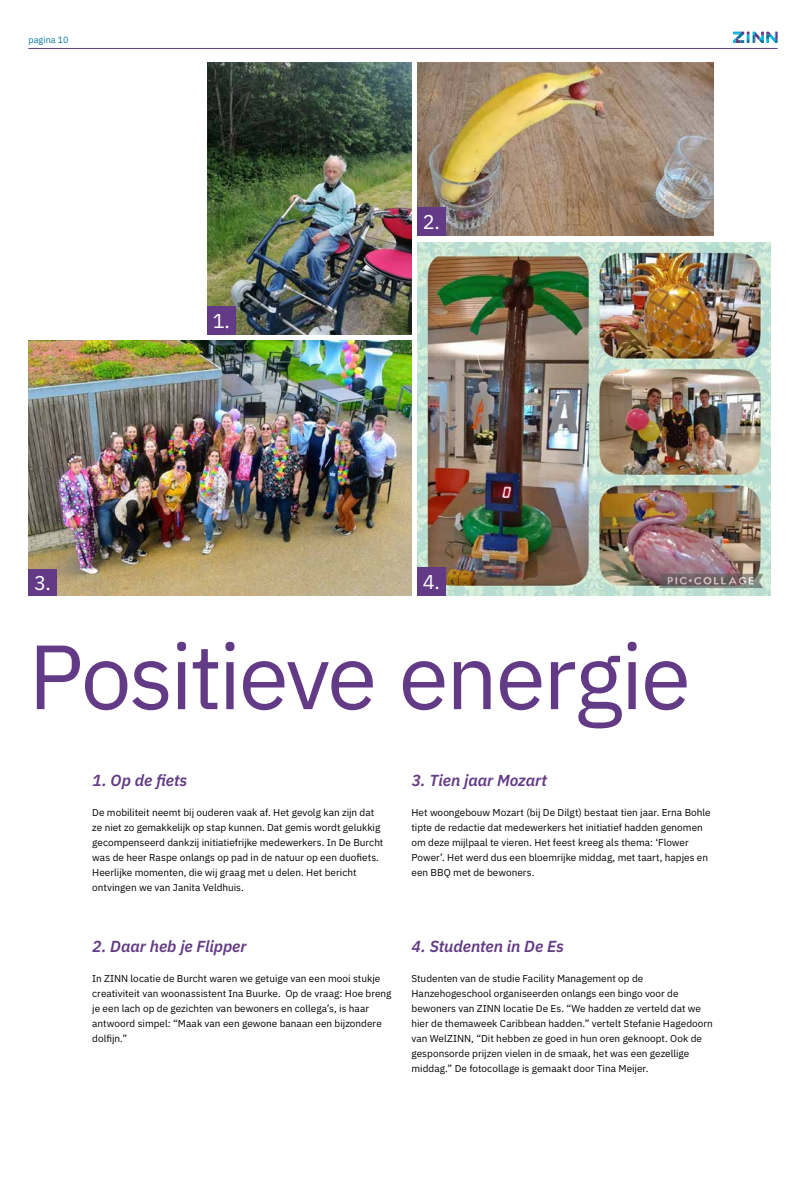
<style>
.page{position:relative;width:806px;height:1177px;background:#fff}
.page>*{position:absolute;margin:0;border:0;box-sizing:border-box;transform-origin:0 0}
.t1{font:91px "IBM Plex Sans";letter-spacing:-.03em;color:#633a85}
.t2{font:20px "IBM Plex Sans";color:#fff}
.t3{font:italic 600 16px "IBM Plex Sans";letter-spacing:-.005em;color:#633a85}
.t4{font:10px/15px "IBM Plex Sans";color:#000}
.t5{font:9px "IBM Plex Sans";letter-spacing:.005em;color:#00779f}
</style>
<div class="page">
<img style="left:28px;top:340px;width:383px;height:255px">
<div style="left:28px;top:568px;width:29px;height:27px;background:#633a85"></div>
<img style="left:417px;top:242px;width:353px;height:353px">
<div style="left:417px;top:567px;width:28px;height:28px;background:#633a85"></div>
<img style="left:207px;top:62px;width:204px;height:272px">
<div style="left:207px;top:306px;width:28px;height:28px;background:#633a85"></div>
<img style="left:417px;top:62px;width:295px;height:173px">
<div style="left:417px;top:207px;width:28px;height:28px;background:#633a85"></div>
<hr style="left:28px;top:48px;width:749px;height:1px;background:#633a85">
<svg style="left:732px;top:32px;width:45px;height:11px"></svg>
<p class="t5" style="left:28px;top:33px;width:42px">pagina 10</p>
<h2 class="t2" style="left:212px;top:306px;width:19px">1.</h2>
<h2 class="t2" style="left:422px;top:207px;width:19px">2.</h2>
<h2 class="t2" style="left:34px;top:567px;width:18px">3.</h2>
<h2 class="t2" style="left:422px;top:566px;width:19px">4.</h2>
<h1 class="t1" style="left:28px;top:607px;width:663px">Positieve energie</h1>
<h3 class="t3" style="left:92px;top:768px;width:97px">1. Op de fiets</h3>
<p class="t4" style="left:92px;top:804px;width:292px">De mobiliteit neemt bij ouderen vaak af. Het gevolg kan zijn dat ze niet zo gemakkelijk op stap kunnen. Dat gemis wordt gelukkig gecompenseerd dankzij initiatiefrijke medewerkers. In De Burcht was de heer Raspe onlangs op pad in de natuur op een duofiets.<br>Heerlijke momenten, die wij graag met u delen. Het bericht ontvingen we van Janita Veldhuis.</p>
<h3 class="t3" style="left:92px;top:933px;width:156px">2. Daar heb je Flipper</h3>
<p class="t4" style="left:92px;top:969px;width:300px">In ZINN locatie de Burcht waren we getuige van een mooi stukje creativiteit van woonassistent Ina Buurke. Op de vraag: Hoe breng je een lach op de gezichten van bewoners en collega’s, is haar antwoord simpel: “Maak van een gewone banaan een bijzondere dolfijn.”</p>
<h3 class="t3" style="left:411px;top:768px;width:137px">3. Tien jaar Mozart</h3>
<p class="t4" style="left:411px;top:804px;width:300px">Het woongebouw Mozart (bij De Dilgt) bestaat tien jaar. Erna Bohle tipte de redactie dat medewerkers het initiatief hadden genomen om deze mijlpaal te vieren. Het feest kreeg als thema: ‘Flower Power’. Het werd dus een bloemrijke middag, met taart, hapjes en een BBQ met de bewoners.</p>
<h3 class="t3" style="left:411px;top:933px;width:154px">4. Studenten in De Es</h3>
<p class="t4" style="left:411px;top:969px;width:303px">Studenten van de studie Facility Management op de Hanzehogeschool organiseerden onlangs een bingo voor de bewoners van ZINN locatie De Es. “We hadden ze verteld dat we hier de themaweek Caribbean hadden.” vertelt Stefanie Hagedoorn van WelZINN, “Dit hebben ze goed in hun oren geknoopt. Ook de gesponsorde prijzen vielen in de smaak, het was een gezellige middag.” De fotocollage is gemaakt door Tina Meijer.</p>
</div>
